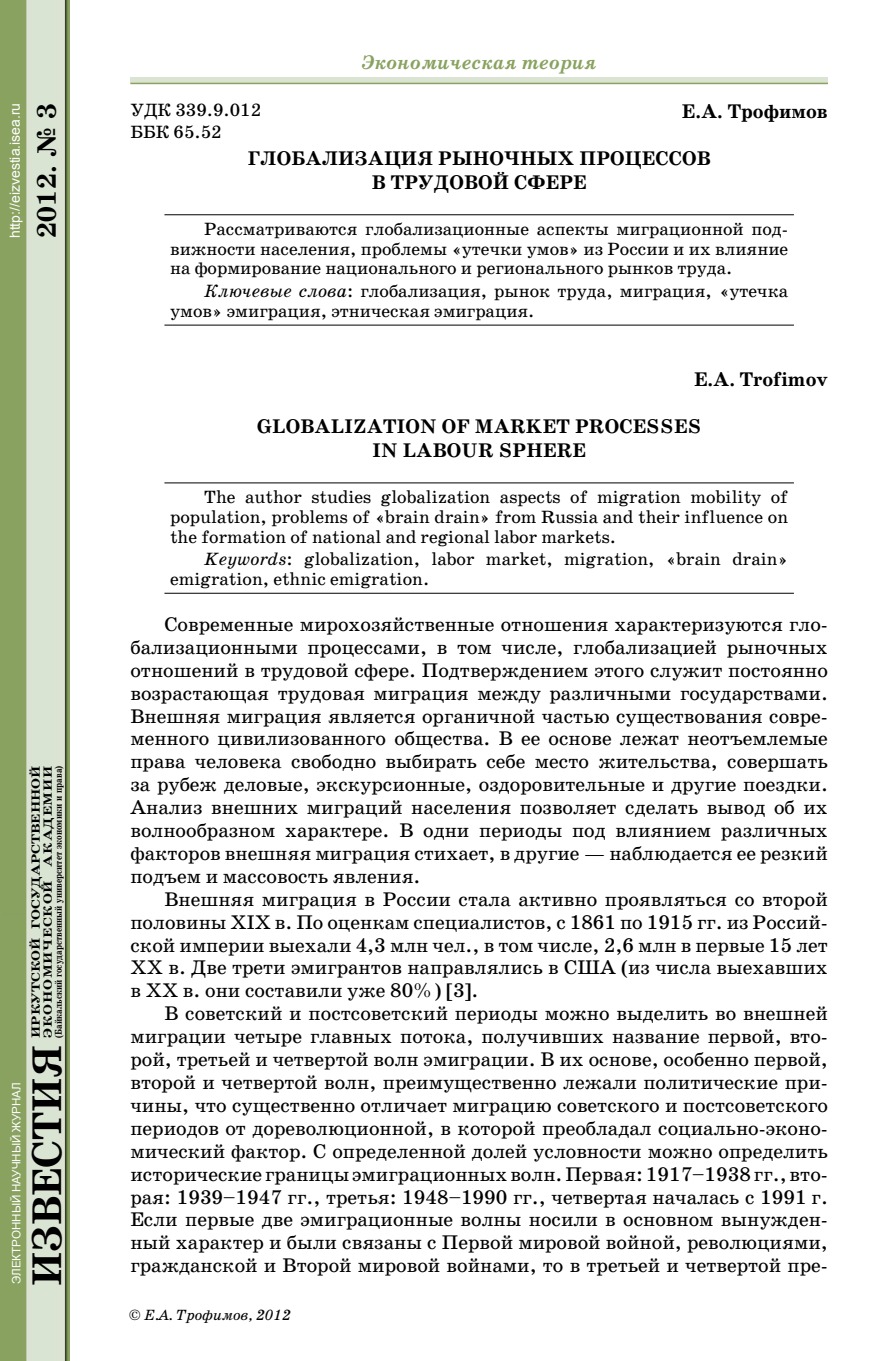
<style>
.page{position:relative;width:896px;height:1361px;background:#fff}
.page>*{position:absolute;margin:0;border:0;box-sizing:border-box;transform-origin:0 0}
.t1{font:700 42px "School Book C";color:#000}
.t2{font:700 27px "School Book C";color:#000}
.t3{font:20px/23px "School Book C";color:#000;text-align:justify}
.t4{font:700 20px/24.4px "School Book C";letter-spacing:.01em;color:#000;text-align:center}
.t5{font:italic 700 20px "School Book C";color:#89a260}
.t6{font:18px/19.8px "School Book C";color:#000}
.t7{font:italic 15px "School Book C";color:#000}
.t8{font:14px "Arial";color:#fff}
.t9{font:700 12px/12px "School Book C";color:#000;scale:1.25 1}
.t10{font:11.6px "Arial";color:#fff}
.t11{font:700 10px "School Book C";color:#000;scale:.85 1}
.s1{font-style:italic}
.s2{font-style:normal}
</style>
<div class="page">
<img style="left:0;top:0;width:70px;height:1361px">
<svg style="left:130px;top:77px;width:698px;height:6px;background:#d6e0cd"></svg>
<hr style="left:130px;top:83px;width:698px;height:1px;background:#89a260">
<hr style="left:164px;top:214px;width:630px;height:1px;background:#000">
<hr style="left:164px;top:325px;width:630px;height:1px;background:#000">
<hr style="left:164px;top:482px;width:630px;height:1px;background:#000">
<hr style="left:164px;top:593px;width:630px;height:1px;background:#000">
<p class="t8" style="left:6px;top:238px;width:137px;rotate:-90deg">http://eizvestia.isea.ru</p>
<h2 class="t2" style="left:32px;top:238px;width:136px;rotate:-90deg">2012. № 3</h2>
<p class="t10" style="left:9px;top:1284px;width:203px;rotate:-90deg">ЭЛЕКТРОННЫЙ НАУЧНЫЙ ЖУРНАЛ</p>
<p class="t9" style="left:30px;top:1037px;width:219px;rotate:-90deg">ИРКУТСКОЙ ГОСУДАРСТВЕННОЙ<br>ЭКОНОМИЧЕСКОЙ АКАДЕМИИ</p>
<p class="t11" style="left:53px;top:1037px;width:322px;rotate:-90deg">(Байкальский государственный университет экономики и права)</p>
<h1 class="t1" style="left:23px;top:1286px;width:243px;rotate:-90deg">ИЗВЕСТИЯ</h1>
<p class="t5" style="left:361px;top:51px;width:237px">Экономическая теория</p>
<p class="t6" style="left:130px;top:99px;width:132px;line-height:21.6px">УДК 339.9.012<br>ББК 65.52</p>
<p class="t4" style="left:682px;top:99px;width:147px">Е.А. Трофимов</p>
<p class="t4" style="left:248px;top:146px;width:464px">ГЛОБАЛИЗАЦИЯ РЫНОЧНЫХ ПРОЦЕССОВ<br>В ТРУДОВОЙ СФЕРЕ</p>
<p class="t6" style="left:170px;top:219px;width:619px;text-align:justify;text-indent:34px">Рассматриваются глобализационные аспекты миграционной под&shy;вижности населения, проблемы «утечки умов» из России и их влияние на формирование национального и регионального рынков труда.</p>
<p class="t6" style="left:170px;top:281px;width:619px;text-indent:34px"><span class="s1">Ключевые слова</span>: глобализация, рынок труда, миграция, «утечка умов» эмиграция, этническая эмиграция.</p>
<p class="t4" style="left:694px;top:367px;width:135px">E.A. Trofimov</p>
<p class="t4" style="left:257px;top:414px;width:446px">GLOBALIZATION OF MARKET PROCESSES<br>IN LABOUR SPHERE</p>
<p class="t6" style="left:170px;top:487px;width:619px;text-align:justify;text-indent:34px">The author studies globalization aspects of migration mobility of population, problems of «brain drain» from Russia and their influence on the formation of national and regional labor markets.</p>
<p class="t6" style="left:170px;top:549px;width:619px;text-indent:34px"><span class="s1">Keywords</span>: globalization, labor market, migration, «brain drain» emigration, ethnic emigration.</p>
<p class="t3" style="left:130px;top:613px;width:699px;text-indent:34px">Современные мирохозяйственные отношения характеризуются гло&shy;бализационными процессами, в том числе, глобализацией рыночных отношений в трудовой сфере. Подтверждением этого служит постоянно возрастающая трудовая миграция между различными государствами.<br>Внешняя миграция является органичной частью существования совре&shy;менного цивилизованного общества. В ее основе лежат неотъемлемые права человека свободно выбирать себе место жительства, совершать за рубеж деловые, экскурсионные, оздоровительные и другие поездки.<br>Анализ внешних миграций населения позволяет сделать вывод об их волнообразном характере. В одни периоды под влиянием различных факторов внешняя миграция стихает, в другие — наблюдается ее резкий подъем и массовость явления.</p>
<p class="t3" style="left:130px;top:887px;width:699px;text-indent:34px">Внешняя миграция в России стала активно проявляться со второй половины ХIХ в. По оценкам специалистов, с 1861 по 1915 гг. из Россий&shy;ской империи выехали 4,3 млн чел., в том числе, 2,6 млн в первые 15 лет ХХ в. Две трети эмигрантов направлялись в США (из числа выехавших в ХХ в. они составили уже 80%) [3].</p>
<p class="t3" style="left:130px;top:1002px;width:699px;text-indent:34px">В советский и постсоветский периоды можно выделить во внешней миграции четыре главных потока, получивших название первой, вто&shy;рой, третьей и четвертой волн эмиграции. В их основе, особенно первой, второй и четвертой волн, преимущественно лежали политические при&shy;чины, что существенно отличает миграцию советского и постсоветского периодов от дореволюционной, в которой преобладал социально-эконо&shy;мический фактор. С определенной долей условности можно определить исторические границы эмиграционных волн. Первая: 1917–1938 гг., вто&shy;рая: 1939–1947 гг., третья: 1948–1990 гг., четвертая началась с 1991 г.<br>Если первые две эмиграционные волны носили в основном вынужден&shy;ный характер и были связаны с Первой мировой войной, революциями, гражданской и Второй мировой войнами, то в третьей и четвертой пре-</p>
<p class="t7" style="left:129px;top:1306px;width:163px"><span class="s2">©</span> Е.А. Трофимов, 2012</p>
</div>
